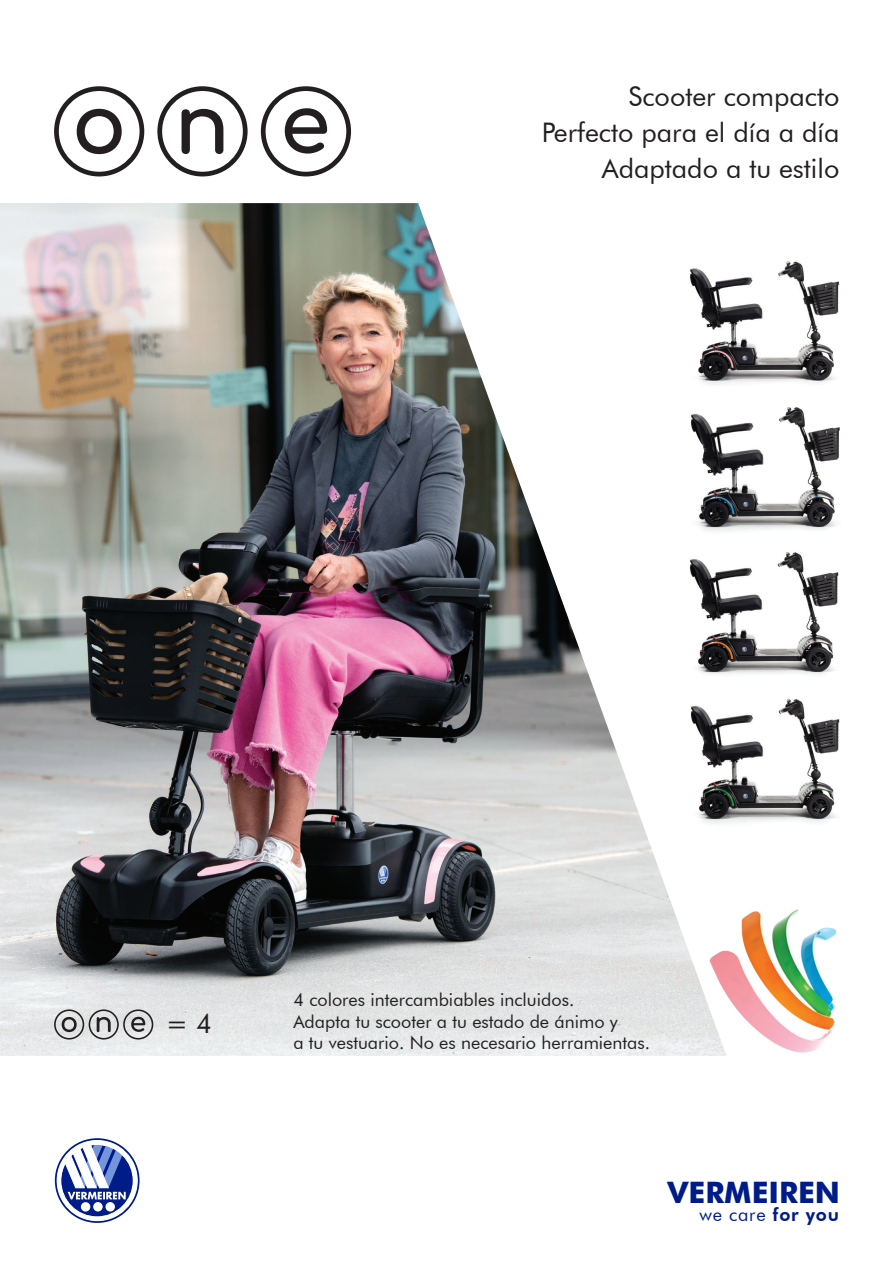
<style>
.page{position:relative;width:893px;height:1263px;background:#fff}
.page>*{position:absolute;margin:0;border:0;box-sizing:border-box;transform-origin:0 0}
.t1{font:700 29.55px "Futura BT";color:#001c88}
.t2{font:27px "Futura BT";color:#231f20}
.t3{font:18.15px "Futura BT";letter-spacing:.04em;color:#001c88}
.t4{font:18px "Futura BT";color:#231f20}
.s1{font-weight:800}
</style>
<div class="page">
<img style="left:726px;top:909px;width:111px;height:144px">
<svg style="left:57px;top:1140px;width:81px;height:81px"></svg>
<img style="left:0;top:203px;width:726px;height:853px">
<svg style="left:54px;top:86px;width:90px;height:90px"></svg>
<svg style="left:157px;top:86px;width:91px;height:90px"></svg>
<svg style="left:261px;top:86px;width:90px;height:90px"></svg>
<img style="left:652px;top:245px;width:188px;height:152px">
<img style="left:652px;top:548px;width:187px;height:146px">
<img style="left:652px;top:397px;width:188px;height:151px">
<img style="left:652px;top:695px;width:188px;height:145px">
<svg style="left:54px;top:1009px;width:99px;height:30px;background:#b4b4b5"></svg>
<p class="t2" style="left:629px;top:80px;width:212px">Scooter compacto</p>
<p class="t2" style="left:542px;top:116px;width:299px">Perfecto para el día a día</p>
<p class="t2" style="left:602px;top:152px;width:239px">Adaptado a tu estilo</p>
<p class="t2" style="left:166px;top:1007px;width:48px">= 4</p>
<p class="t4" style="left:293px;top:989px;width:282px">4 colores intercambiables incluidos.</p>
<p class="t4" style="left:293px;top:1010px;width:326px">Adapta tu scooter a tu estado de ánimo y</p>
<p class="t4" style="left:293px;top:1032px;width:358px">a tu vestuario. No es necesario herramientas.</p>
<p class="t1" style="left:668px;top:1175px;width:174px">VERMEIREN</p>
<p class="t3" style="left:699px;top:1203px;width:141px">we care <span class="s1">for you</span></p>
</div>
